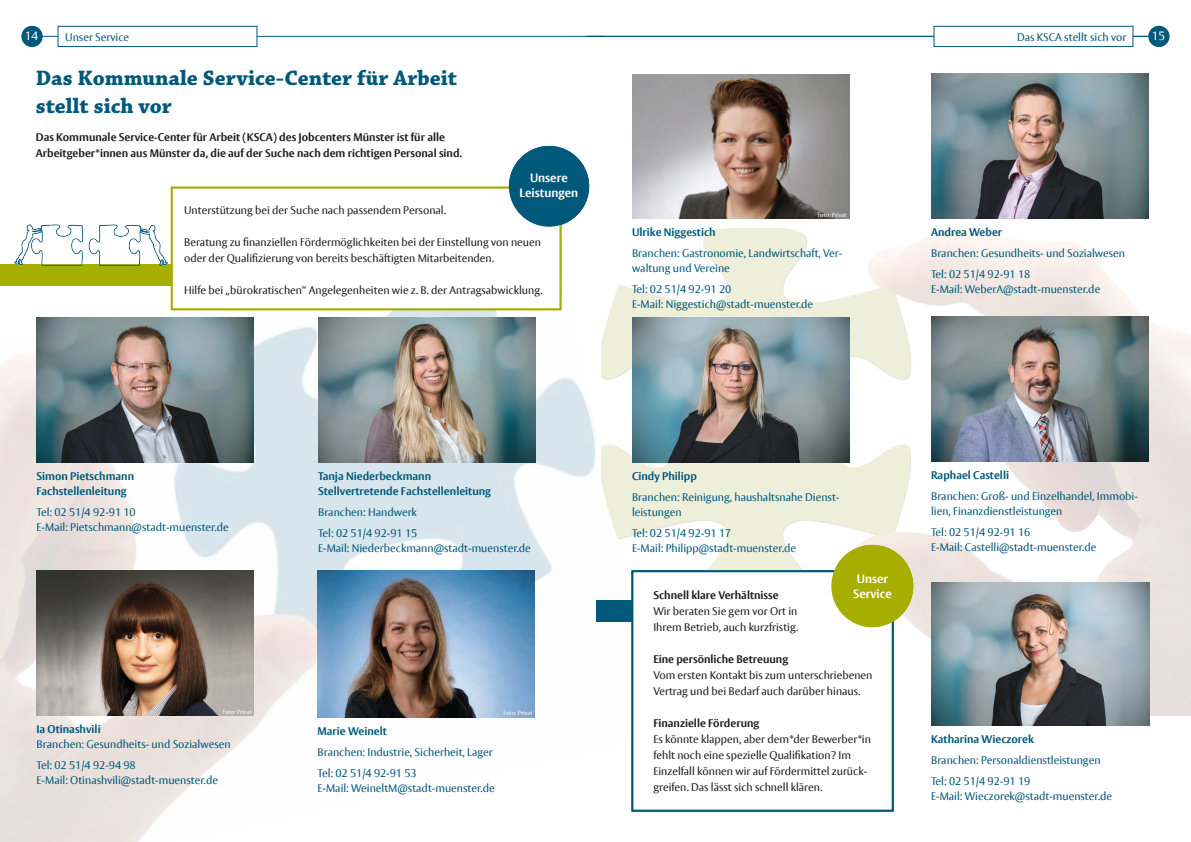
<style>
.page{position:relative;width:1191px;height:842px;background:#fff}
.page>*{position:absolute;margin:0;border:0;box-sizing:border-box;transform-origin:0 0}
.t1{font:700 22px/28px "Chaparral Pro";color:#00587b}
.t2{font:700 12px/15px "Vesta Pro";color:#fff;text-align:center}
.t3{font:12px "Vesta Pro";color:#fff}
.t4{font:11px/15px "Vesta Pro";color:#00587b}
.t5{font:11px/16px "Vesta Pro";color:#1d1d1b}
.t6{font:700 11px/16px "Vesta Pro";color:#1d1d1b}
.t7{font:700 11px/15px "Vesta Pro";color:#00587b}
.t8{font:6px "Vesta Pro";color:#fff}
.s1{font-weight:700}
</style>
<div class="page">
<hr style="left:37px;top:36px;width:567px;height:1px;background:#00587b">
<div style="left:21px;top:26px;width:22px;height:21px;background:#00587b;border-radius:50%"></div>
<div style="left:58px;top:26px;width:199px;height:21px;background:#fff;border:1px solid #00587b"></div>
<hr style="left:587px;top:36px;width:566px;height:1px;background:#00587b">
<div style="left:1148px;top:26px;width:21px;height:21px;background:#00587b;border-radius:50%"></div>
<div style="left:933px;top:26px;width:200px;height:21px;background:#fff;border:1px solid #00587b"></div>
<img style="left:0;top:223px;width:596px;height:619px">
<div style="left:0;top:264px;width:510px;height:22px;background:#a6ae00"></div>
<div style="left:171px;top:187px;width:390px;height:123px;background:#fff;border:2px solid #a6ae00"></div>
<div style="left:509px;top:146px;width:80px;height:81px;background:#00587b;border-radius:50%"></div>
<img style="left:14px;top:225px;width:153px;height:40px">
<img style="left:601px;top:228px;width:590px;height:487px">
<div style="left:596px;top:600px;width:261px;height:22px;background:#00587b"></div>
<div style="left:631px;top:570px;width:262px;height:242px;background:#fff;border:2px solid #00587b"></div>
<div style="left:831px;top:545px;width:82px;height:82px;background:#a6ae00;border-radius:50%"></div>
<img style="left:632px;top:74px;width:217px;height:145px">
<img style="left:931px;top:74px;width:217px;height:145px">
<img style="left:931px;top:317px;width:217px;height:145px">
<img style="left:632px;top:317px;width:217px;height:145px">
<img style="left:931px;top:582px;width:218px;height:143px">
<img style="left:317px;top:571px;width:218px;height:146px">
<img style="left:318px;top:317px;width:217px;height:145px">
<img style="left:37px;top:317px;width:217px;height:145px">
<img style="left:37px;top:571px;width:217px;height:145px">
<p class="t3" style="left:25px;top:29px;width:15px">14</p>
<p class="t4" style="left:65px;top:30px;width:65px">Unser Service</p>
<p class="t4" style="left:1017px;top:30px;width:111px">Das KSCA stellt sich vor</p>
<p class="t3" style="left:1151px;top:29px;width:15px">15</p>
<h1 class="t1" style="left:36px;top:64px;width:423px">Das Kommunale Service-Center für Arbeit stellt sich vor</h1>
<p class="t6" style="left:36px;top:129px;width:428px">Das Kommunale Service-Center für Arbeit (KSCA) des Jobcenters Münster ist für alle<br>Arbeitgeber*innen aus Münster da, die auf der Suche nach dem richtigen Personal sind.</p>
<h2 class="t2" style="left:519px;top:170px;width:60px">Unsere<br>Leistungen</h2>
<p class="t5" style="left:184px;top:202px;width:263px">Unterstützung bei der Suche nach passendem Personal.</p>
<p class="t5" style="left:184px;top:234px;width:358px">Beratung zu finanziellen Fördermöglichkeiten bei der Einstellung von neuen oder der Qualifizierung von bereits beschäftigten Mitarbeitenden.</p>
<p class="t5" style="left:184px;top:282px;width:360px">Hilfe bei „bürokratischen“ Angelegenheiten wie z. B. der Antragsabwicklung.</p>
<h2 class="t7" style="left:632px;top:225px;width:85px">Ulrike Niggestich</h2>
<p class="t8" style="left:817px;top:212px;width:30px">Foto: Privat</p>
<p class="t4" style="left:632px;top:246px;width:212px">Branchen: Gastronomie, Landwirtschaft, Ver&shy;waltung und Vereine</p>
<p class="t4" style="left:632px;top:282px;width:101px">Tel: 02 51/4 92-91 20</p>
<p class="t4" style="left:632px;top:297px;width:183px">E-Mail: Niggestich@stadt-muenster.de</p>
<h2 class="t7" style="left:931px;top:225px;width:73px">Andrea Weber</h2>
<p class="t4" style="left:931px;top:246px;width:196px">Branchen: Gesundheits- und Sozialwesen</p>
<p class="t4" style="left:931px;top:267px;width:101px">Tel: 02 51/4 92-91 18</p>
<p class="t4" style="left:931px;top:282px;width:171px">E-Mail: WeberA@stadt-muenster.de</p>
<h2 class="t7" style="left:37px;top:468px;width:99px">Simon Pietschmann<br>Fachstellenleitung</h2>
<h2 class="t4" style="left:37px;top:504px;width:101px">Tel: 02 51/4 92-91 10</h2>
<p class="t4" style="left:37px;top:519px;width:194px">E-Mail: Pietschmann@stadt-muenster.de</p>
<p class="t8" style="left:223px;top:708px;width:30px">Foto: Privat</p>
<h2 class="t7" style="left:37px;top:722px;width:66px">Ia Otinashvili</h2>
<p class="t4" style="left:37px;top:737px;width:196px">Branchen: Gesundheits- und Sozialwesen</p>
<p class="t4" style="left:37px;top:758px;width:101px">Tel: 02 51/4 92-94 98</p>
<p class="t4" style="left:37px;top:773px;width:183px">E-Mail: Otinashvili@stadt-muenster.de</p>
<h2 class="t7" style="left:318px;top:468px;width:174px">Tanja Niederbeckmann<br>Stellvertretende Fachstellenleitung</h2>
<h2 class="t4" style="left:318px;top:504px;width:100px">Branchen: Handwerk</h2>
<p class="t4" style="left:318px;top:525px;width:101px">Tel: 02 51/4 92-91 15</p>
<p class="t4" style="left:318px;top:540px;width:214px">E-Mail: Niederbeckmann@stadt-muenster.de</p>
<h2 class="t7" style="left:317px;top:723px;width:71px">Marie Weinelt</h2>
<p class="t4" style="left:317px;top:741px;width:177px;line-height:21px">Branchen: Industrie, Sicherheit, Lager<br>Tel: 02 51/4 92-91 53</p>
<p class="t4" style="left:317px;top:780px;width:179px">E-Mail: WeineltM@stadt-muenster.de</p>
<p class="t8" style="left:503px;top:709px;width:30px">Foto: Privat</p>
<h2 class="t7" style="left:632px;top:468px;width:66px">Cindy Philipp</h2>
<p class="t4" style="left:632px;top:489px;width:209px">Branchen: Reinigung, haushaltsnahe Dienst&shy;leistungen</p>
<p class="t4" style="left:632px;top:525px;width:101px">Tel: 02 51/4 92-91 17</p>
<p class="t4" style="left:632px;top:540px;width:165px">E-Mail: Philipp@stadt-muenster.de</p>
<h2 class="t2" style="left:853px;top:571px;width:40px">Unser<br>Service</h2>
<p class="t5" style="left:653px;top:587px;width:146px"><span class="s1">Schnell klare Verhältnisse<br></span>Wir beraten Sie gern vor Ort in<br>Ihrem Betrieb, auch kurzfristig.</p>
<p class="t6" style="left:653px;top:651px;width:136px">Eine persönliche Betreuung</p>
<p class="t5" style="left:653px;top:667px;width:220px">Vom ersten Kontakt bis zum unterschriebenen<br>Vertrag und bei Bedarf auch darüber hinaus.</p>
<p class="t6" style="left:653px;top:715px;width:107px">Finanzielle Förderung</p>
<p class="t5" style="left:653px;top:731px;width:219px">Es könnte klappen, aber dem*der Bewerber*in fehlt noch eine spezielle Qualifikation? Im Einzelfall können wir auf Fördermittel zurück&shy;greifen. Das lässt sich schnell klären.</p>
<h2 class="t7" style="left:931px;top:468px;width:79px">Raphael Castelli</h2>
<p class="t4" style="left:931px;top:489px;width:208px">Branchen: Groß- und Einzelhandel, Immobi&shy;lien, Finanzdienstleistungen</p>
<p class="t4" style="left:931px;top:525px;width:101px">Tel: 02 51/4 92-91 16</p>
<p class="t4" style="left:931px;top:540px;width:167px">E-Mail: Castelli@stadt-muenster.de</p>
<h2 class="t7" style="left:931px;top:731px;width:104px">Katharina Wieczorek</h2>
<p class="t4" style="left:931px;top:749px;width:171px;line-height:21px">Branchen: Personaldienstleistungen<br>Tel: 02 51/4 92-91 19</p>
<p class="t4" style="left:931px;top:788px;width:182px">E-Mail: Wieczorek@stadt-muenster.de</p>
</div>
